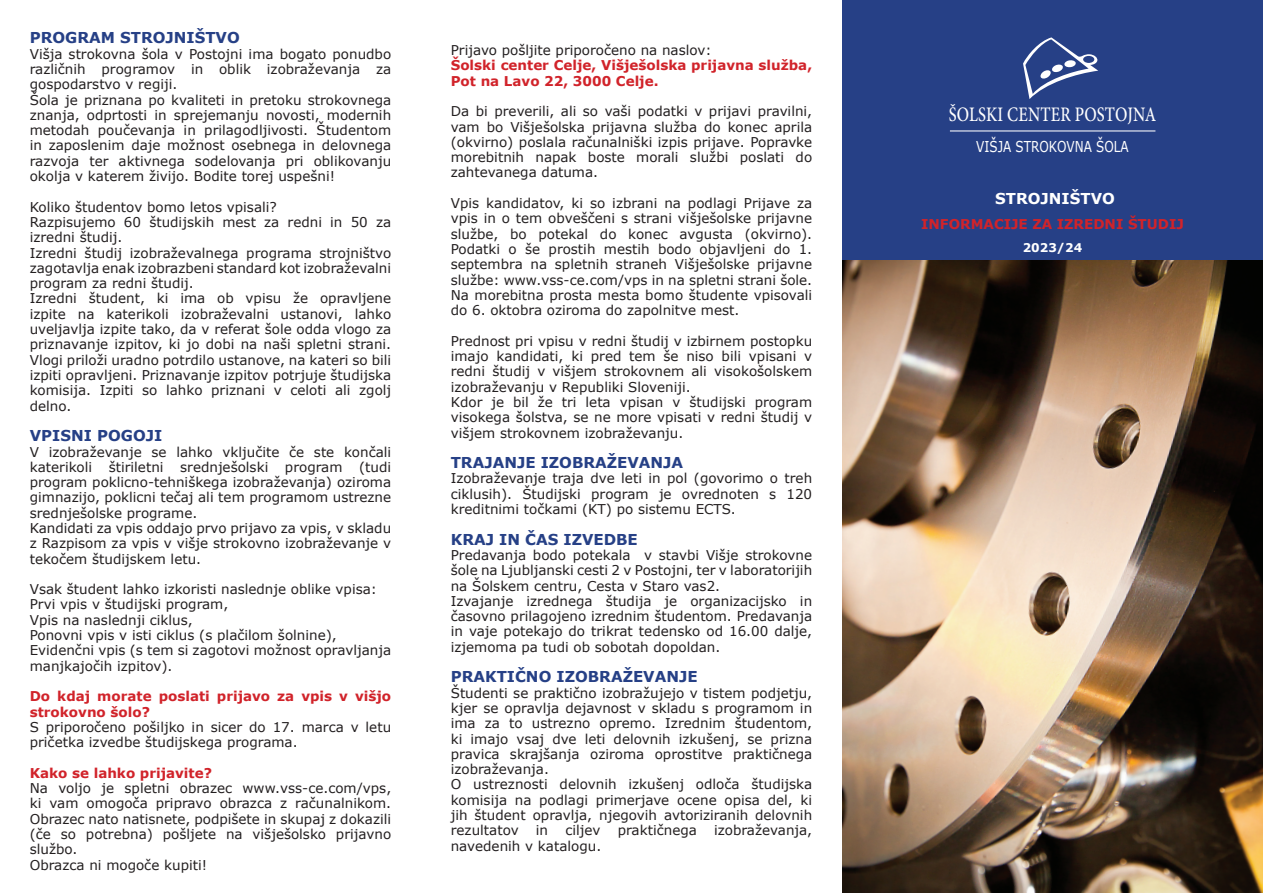
<style>
.page{position:relative;width:1263px;height:893px;background:#fff}
.page>*{position:absolute;margin:0;border:0;box-sizing:border-box;transform-origin:0 0}
.t1{font:500 20.7px "Minion Pro";letter-spacing:.01em;color:#fff;scale:.8 1}
.t2{font:700 15px "Verdana";color:#264086}
.t3{font:15px "Verdana";color:#fff;scale:.8 1}
.t4{font:700 15px "Verdana";color:#fff}
.t5{font:13.5px/15.3px "Verdana";color:#231f20}
.t6{font:700 13.5px/15.3px "Verdana";color:#d1232a}
.t7{font:700 12px "Verdana";color:#fff}
</style>
<div class="page">
<div style="left:842px;top:0;width:421px;height:260px;background:#264086"></div>
<div style="left:1017px;top:34px;width:85px;height:67px;background:#264086"></div>
<svg style="left:1023px;top:37px;width:75px;height:62px"></svg>
<div style="left:1083px;top:56px;width:11px;height:7px;background:#264086;border-radius:50%"></div>
<hr style="left:950px;top:130px;width:205px;height:1px;background:#fff">
<img style="left:842px;top:260px;width:421px;height:633px">
<p class="t2" style="left:30px;top:27px;width:212px">PROGRAM STROJNIŠTVO</p>
<p class="t5" style="left:30px;top:46px;width:363px">Višja strokovna šola v Postojni ima bogato ponudbo različnih programov in oblik izobraževanja za gospodarstvo v regiji.<br>Šola je priznana po kvaliteti in pretoku strokovnega znanja, odprtosti in sprejemanju novosti, modernih metodah poučevanja in prilagodljivosti. Študentom in zaposlenim daje možnost osebnega in delovnega razvoja ter aktivnega sodelovanja pri oblikovanju okolja v katerem živijo. Bodite torej uspešni!</p>
<p class="t5" style="left:30px;top:199px;width:363px">Koliko študentov bomo letos vpisali?<br>Razpisujemo 60 študijskih mest za redni in 50 za izredni študij.<br>Izredni študij izobraževalnega programa strojništvo zagotavlja enak izobrazbeni standard kot izobraževalni program za redni študij.<br>Izredni študent, ki ima ob vpisu že opravljene izpite na katerikoli izobraževalni ustanovi, lahko uveljavlja izpite tako, da v referat šole odda vlogo za priznavanje izpitov, ki jo dobi na naši spletni strani.<br>Vlogi priloži uradno potrdilo ustanove, na kateri so bili izpiti opravljeni. Priznavanje izpitov potrjuje študijska komisija. Izpiti so lahko priznani v celoti ali zgolj delno.</p>
<p class="t2" style="left:30px;top:425px;width:134px">VPISNI POGOJI</p>
<p class="t5" style="left:30px;top:444px;width:363px">V izobraževanje se lahko vključite če ste končali katerikoli štiriletni srednješolski program (tudi program poklicno-tehniškega izobraževanja) oziroma gimnazijo, poklicni tečaj ali tem programom ustrezne srednješolske programe.<br>Kandidati za vpis oddajo prvo prijavo za vpis, v skladu z Razpisom za vpis v višje strokovno izobraževanje v tekočem študijskem letu.</p>
<p class="t5" style="left:30px;top:581px;width:363px">Vsak študent lahko izkoristi naslednje oblike vpisa:<br>Prvi vpis v študijski program,<br>Vpis na naslednji ciklus,<br>Ponovni vpis v isti ciklus (s plačilom šolnine), Evidenčni vpis (s tem si zagotovi možnost opravljanja manjkajočih izpitov).</p>
<p class="t6" style="left:30px;top:688px;width:363px">Do kdaj morate poslati prijavo za vpis v višjo strokovno šolo?</p>
<p class="t5" style="left:30px;top:719px;width:363px">S priporočeno pošiljko in sicer do 17. marca v letu pričetka izvedbe študijskega programa.</p>
<p class="t6" style="left:30px;top:765px;width:184px">Kako se lahko prijavite?</p>
<p class="t5" style="left:30px;top:780px;width:363px">Na voljo je spletni obrazec www.vss-ce.com/vps, ki vam omogoča pripravo obrazca z računalnikom.<br>Obrazec nato natisnete, podpišete in skupaj z dokazili (če so potrebna) pošljete na višješolsko prijavno službo.<br>Obrazca ni mogoče kupiti!</p>
<p class="t5" style="left:451px;top:42px;width:262px">Prijavo pošljite priporočeno na naslov:</p>
<p class="t6" style="left:451px;top:57px;width:363px">Šolski center Celje, Višješolska prijavna služba,<br>Pot na Lavo 22, 3000 Celje.</p>
<p class="t5" style="left:451px;top:104px;width:363px;text-align:justify">Da bi preverili, ali so vaši podatki v prijavi pravilni, vam bo Višješolska prijavna služba do konec aprila (okvirno) poslala računalniški izpis prijave. Popravke morebitnih napak boste morali službi poslati do zahtevanega datuma.</p>
<p class="t5" style="left:451px;top:195px;width:363px;text-align:justify">Vpis kandidatov, ki so izbrani na podlagi Prijave za vpis in o tem obveščeni s strani višješolske prijavne službe, bo potekal do konec avgusta (okvirno).<br>Podatki o še prostih mestih bodo objavljeni do 1. septembra na spletnih straneh Višješolske prijavne službe: www.vss-ce.com/vps in na spletni strani šole.<br>Na morebitna prosta mesta bomo študente vpisovali do 6. oktobra oziroma do zapolnitve mest.</p>
<p class="t5" style="left:451px;top:333px;width:363px">Prednost pri vpisu v redni študij v izbirnem postopku imajo kandidati, ki pred tem še niso bili vpisani v redni študij v višjem strokovnem ali visokošolskem izobraževanju v Republiki Sloveniji.<br>Kdor je bil že tri leta vpisan v študijski program visokega šolstva, se ne more vpisati v redni študij v višjem strokovnem izobraževanju.</p>
<p class="t2" style="left:451px;top:452px;width:234px">TRAJANJE IZOBRAŽEVANJA</p>
<p class="t5" style="left:451px;top:471px;width:363px;text-align:justify">Izobraževanje traja dve leti in pol (govorimo o treh ciklusih). Študijski program je ovrednoten s 120 kreditnimi točkami (KT) po sistemu ECTS.</p>
<p class="t2" style="left:451px;top:529px;width:189px">KRAJ IN ČAS IZVEDBE</p>
<p class="t5" style="left:451px;top:547px;width:363px">Predavanja bodo potekala v stavbi Višje strokovne šole na Ljubljanski cesti 2 v Postojni, ter v laboratorijih na Šolskem centru, Cesta v Staro vas2.<br>Izvajanje izrednega študija je organizacijsko in časovno prilagojeno izrednim študentom. Predavanja in vaje potekajo do trikrat tedensko od 16.00 dalje, izjemoma pa tudi ob sobotah dopoldan.</p>
<p class="t2" style="left:451px;top:666px;width:248px">PRAKTIČNO IZOBRAŽEVANJE</p>
<p class="t5" style="left:451px;top:685px;width:363px">Študenti se praktično izobražujejo v tistem podjetju, kjer se opravlja dejavnost v skladu s programom in ima za to ustrezno opremo. Izrednim študentom, ki imajo vsaj dve leti delovnih izkušenj, se prizna pravica skrajšanja oziroma oprostitve praktičnega izobraževanja.<br>O ustreznosti delovnih izkušenj odloča študijska komisija na podlagi primerjave ocene opisa del, ki jih študent opravlja, njegovih avtoriziranih delovnih rezultatov</p>
<p class="t5" style="left:536px;top:823px;width:14px">in</p>
<p class="t5" style="left:565px;top:823px;width:37px">ciljev</p>
<p class="t5" style="left:618px;top:823px;width:81px">praktičnega</p>
<p class="t5" style="left:714px;top:823px;width:100px">izobraževanja,</p>
<p class="t5" style="left:451px;top:838px;width:152px">navedenih v katalogu.</p>
<h1 class="t1" style="left:949px;top:101px;width:261px">ŠOLSKI CENTER POSTOJNA</h1>
<p class="t3" style="left:976px;top:136px;width:192px">VIŠJA STROKOVNA ŠOLA</p>
<p class="t4" style="left:995px;top:188px;width:121px">STROJNIŠTVO</p>
<p class="t6" style="left:921px;top:216px;width:264px">INFORMACIJE ZA IZREDNI ŠTUDIJ</p>
<p class="t7" style="left:1023px;top:239px;width:61px">2023/24</p>
</div>
